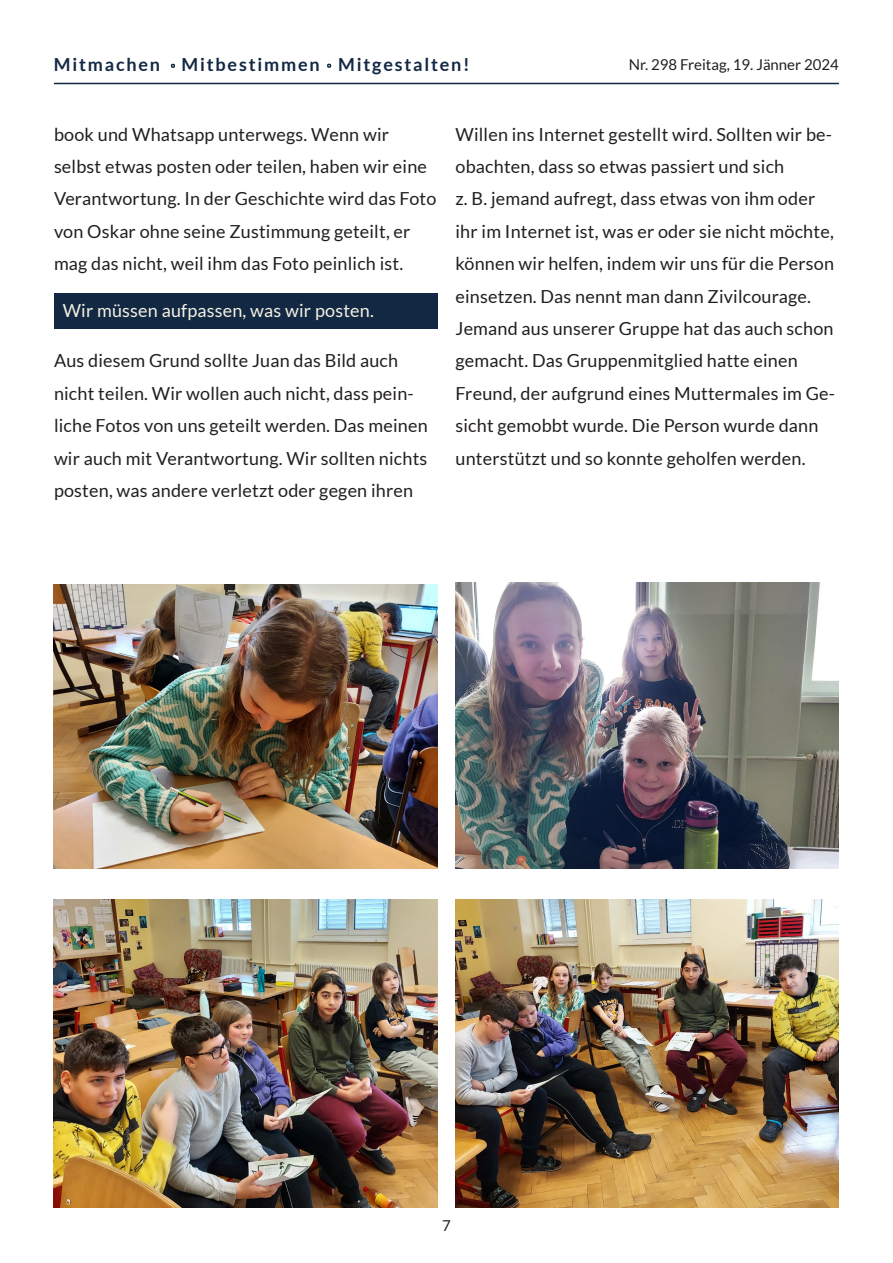
<style>
.page{position:relative;width:893px;height:1263px;background:#fff}
.page>*{position:absolute;margin:0;border:0;box-sizing:border-box;transform-origin:0 0}
.t1{font:18px/32.4px "Lato";letter-spacing:.01em;color:#231f20}
.t2{font:700 18px "Lato";letter-spacing:.1em;color:#132843}
.t3{font:18px "Lato";letter-spacing:.01em;color:#f3efe3}
.t4{font:15px "Lato";color:#231f20}
</style>
<div class="page">
<hr style="left:54px;top:83px;width:785px;height:1px;background:#132843">
<svg style="left:171px;top:64px;width:4px;height:4px"></svg>
<svg style="left:327px;top:64px;width:4px;height:4px"></svg>
<div style="left:54px;top:293px;width:383px;height:36px;background:#132843"></div>
<img style="left:54px;top:585px;width:383px;height:283px">
<img style="left:455px;top:583px;width:384px;height:285px">
<img style="left:54px;top:900px;width:383px;height:307px">
<img style="left:455px;top:900px;width:384px;height:307px">
<p class="t2" style="left:54px;top:54px;width:417px">Mitmachen Mitbestimmen Mitgestalten!</p>
<p class="t4" style="left:629px;top:56px;width:212px">Nr. 298 Freitag, 19. Jänner 2024</p>
<p class="t1" style="left:54px;top:118px;width:384px">book und Whatsapp unterwegs. Wenn wir selbst etwas posten oder teilen, haben wir eine Verantwortung. In der Geschichte wird das Foto von Oskar ohne seine Zustimmung geteilt, er mag das nicht, weil ihm das Foto peinlich ist.</p>
<p class="t3" style="left:63px;top:300px;width:313px">Wir müssen aufpassen, was wir posten.</p>
<p class="t1" style="left:54px;top:345px;width:375px">Aus diesem Grund sollte Juan das Bild auch nicht teilen. Wir wollen auch nicht, dass pein&shy;liche Fotos von uns geteilt werden. Das meinen wir auch mit Verantwortung. Wir sollten nichts posten, was andere verletzt oder gegen ihren</p>
<p class="t1" style="left:455px;top:118px;width:381px">Willen ins Internet gestellt wird. Sollten wir be&shy;obachten, dass so etwas passiert und sich<br>z. B. jemand aufregt, dass etwas von ihm oder ihr im Internet ist, was er oder sie nicht möchte, können wir helfen, indem wir uns für die Person einsetzen. Das nennt man dann Zivilcourage.<br>Jemand aus unserer Gruppe hat das auch schon gemacht. Das Gruppenmitglied hatte einen Freund, der aufgrund eines Muttermales im Ge&shy;sicht gemobbt wurde. Die Person wurde dann unterstützt und so konnte geholfen werden.</p>
<p class="t4" style="left:442px;top:1217px;width:10px">7</p>
</div>
